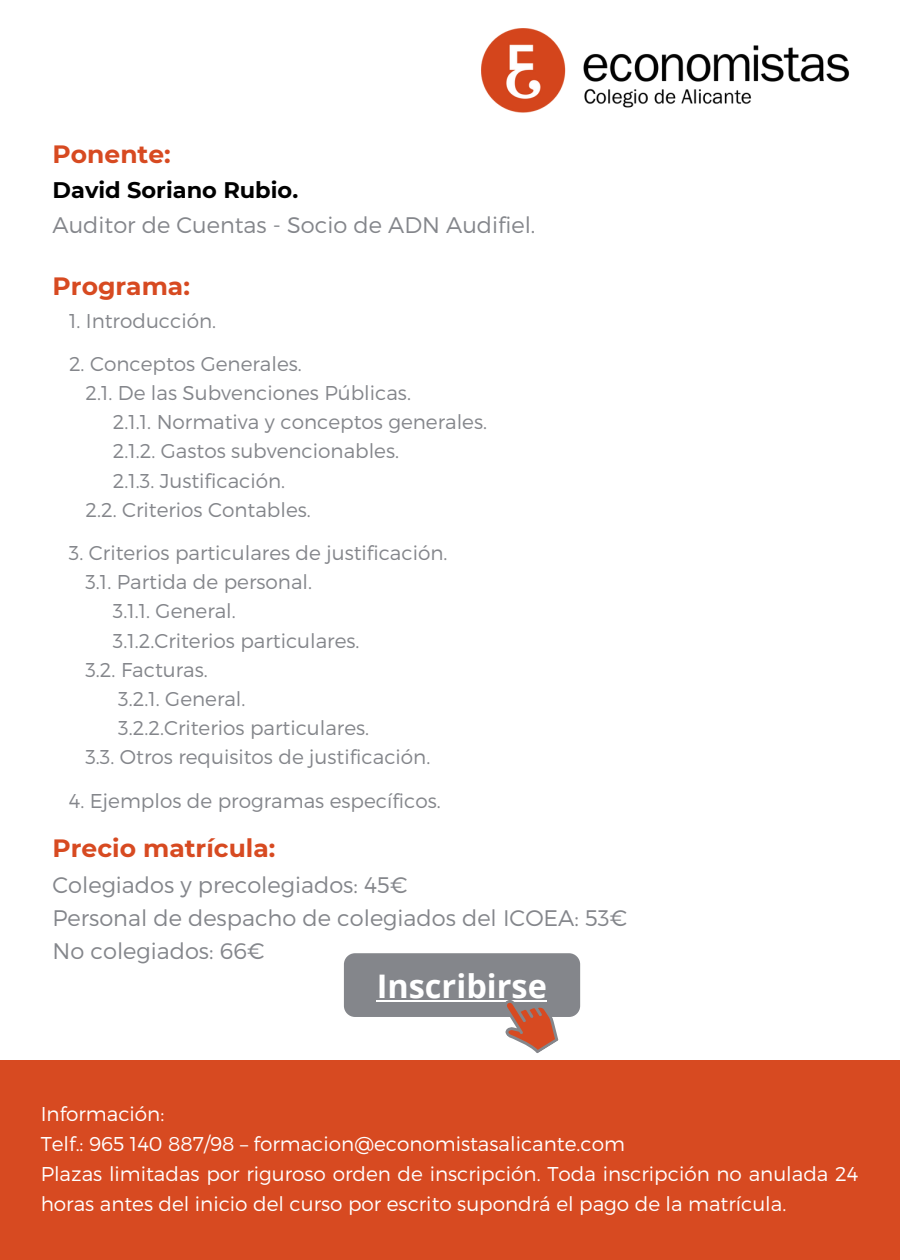
<style>
.page{position:relative;width:900px;height:1260px;background:#fff}
.page>*{position:absolute;margin:0;border:0;box-sizing:border-box;transform-origin:0 0}
.t1{font:700 32.5px "Open Sans";color:#fff}
.t2{font:700 25px "Montserrat";color:#d74a21}
.t3{font:300 22.5px/33.2px "Montserrat";color:#84868b}
.t4{font:700 22.5px "Montserrat";color:#000}
.t5{font:300 20px "Montserrat";color:#84868b}
.t6{font:300 20px/30px "Montserrat";color:#fff}
</style>
<div class="page">
<div style="left:0;top:1061px;width:900px;height:199px;background:#d74a21"></div>
<img style="left:481px;top:28px;width:369px;height:85px">
<svg style="left:344px;top:953px;width:236px;height:108px"></svg>
<p class="t2" style="left:53px;top:138px;width:120px">Ponente:</p>
<p class="t4" style="left:53px;top:177px;width:247px">David Soriano Rubio.</p>
<p class="t3" style="left:53px;top:208px;width:484px">Auditor de Cuentas - Socio de ADN Audifiel.</p>
<p class="t2" style="left:53px;top:271px;width:139px">Programa:</p>
<p class="t5" style="left:69px;top:307px;width:149px">1. Introducción.</p>
<p class="t5" style="left:69px;top:351px;width:234px">2. Conceptos Generales.</p>
<p class="t5" style="left:85px;top:380px;width:327px">2.1. De las Subvenciones Públicas.</p>
<p class="t5" style="left:113px;top:409px;width:376px">2.1.1. Normativa y conceptos generales.</p>
<p class="t5" style="left:113px;top:438px;width:288px">2.1.2. Gastos subvencionables.</p>
<p class="t5" style="left:113px;top:467px;width:174px">2.1.3. Justificación.</p>
<p class="t5" style="left:85px;top:497px;width:227px">2.2. Criterios Contables.</p>
<p class="t5" style="left:69px;top:540px;width:380px">3. Criterios particulares de justificación.</p>
<p class="t5" style="left:85px;top:569px;width:228px">3.1. Partida de personal.</p>
<p class="t5" style="left:113px;top:598px;width:125px">3.1.1. General.</p>
<p class="t5" style="left:113px;top:627px;width:248px">3.1.2.Criterios particulares.</p>
<p class="t5" style="left:85px;top:657px;width:124px">3.2. Facturas.</p>
<p class="t5" style="left:118px;top:686px;width:129px">3.2.1. General.</p>
<p class="t5" style="left:118px;top:715px;width:252px">3.2.2.Criterios particulares.</p>
<p class="t5" style="left:85px;top:744px;width:346px">3.3. Otros requisitos de justificación.</p>
<p class="t5" style="left:69px;top:787px;width:373px">4. Ejemplos de programas específicos.</p>
<p class="t2" style="left:53px;top:832px;width:224px">Precio matrícula:</p>
<p class="t3" style="left:53px;top:867px;width:576px">Colegiados y precolegiados: 45€<br>Personal de despacho de colegiados del ICOEA: 53€<br>No colegiados: 66€</p>
<h1 class="t1" style="left:377px;top:963px;width:172px">Inscribirse</h1>
<p class="t6" style="left:41px;top:1098px;width:819px">Información:<br>Telf.: 965 140 887/98 – formacion@economistasalicante.com<br>Plazas limitadas por riguroso orden de inscripción. Toda inscripción no anulada 24 horas antes del inicio del curso por escrito supondrá el pago de la matrícula.</p>
</div>
